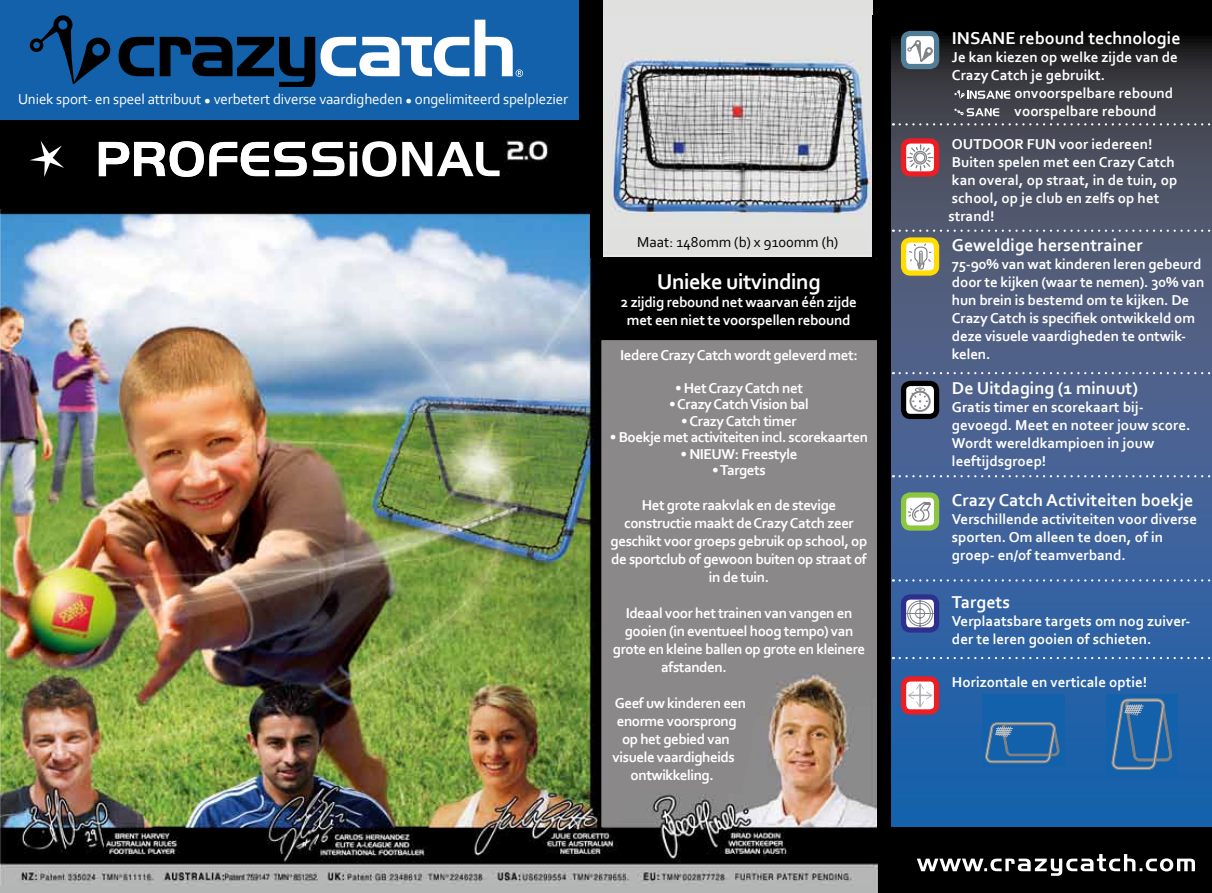
<style>
.page{position:relative;width:1212px;height:893px;background:#fff}
.page>*{position:absolute;margin:0;border:0;box-sizing:border-box;transform-origin:0 0}
.t1{font:700 22.5px "Corbel";letter-spacing:-.02em;color:#fff}
.t2{font:700 18px "Corbel";color:#fff}
.t3{font:700 15px/18px "Corbel";letter-spacing:-.01em;color:#fff}
.t4{font:700 15px/18px "Corbel";letter-spacing:-.03em;color:#fff;text-align:center}
.t5{font:15px "Corbel";letter-spacing:-.01em;color:#fff}
.t6{font:15px "Corbel";color:#000}
.s1{font-weight:700}
</style>
<div class="page">
<img style="left:0;top:14px;width:891px;height:879px">
<div style="left:579px;top:0;width:24px;height:209px;background:#000"></div>
<div style="left:591px;top:203px;width:12px;height:54px;background:#000"></div>
<div style="left:873px;top:0;width:24px;height:257px;background:#000"></div>
<div style="left:603px;top:0;width:270px;height:14px;background:#e0e0de"></div>
<svg style="left:601px;top:340px;width:276px;height:486px;background:#8e8988"></svg>
<div style="left:878px;top:826px;width:334px;height:67px;background:#000"></div>
<svg style="left:917px;top:854px;width:278px;height:22px"></svg>
<div style="left:608px;top:230px;width:259px;height:22px;background:#e0e0de"></div>
<div style="left:2px;top:176px;width:577px;height:37px;background:#000"></div>
<div style="left:0;top:112px;width:501px;height:97px;background:#000"></div>
<svg style="left:99px;top:141px;width:245px;height:36px"></svg>
<svg style="left:350px;top:141px;width:46px;height:36px"></svg>
<svg style="left:402px;top:142px;width:98px;height:34px"></svg>
<div style="left:0;top:0;width:579px;height:119px;background:#1361ab"></div>
<svg style="left:119px;top:37px;width:35px;height:39px"></svg>
<svg style="left:160px;top:37px;width:309px;height:50px"></svg>
<svg style="left:475px;top:20px;width:48px;height:57px"></svg>
<svg style="left:30px;top:15px;width:80px;height:69px"></svg>
<svg style="left:891px;top:0;width:321px;height:826px;background:#3a557d"></svg>
<div style="left:903px;top:383px;width:33px;height:33px;background:#fff;border-radius:7px"></div>
<div style="left:901px;top:381px;width:38px;height:38px;border:5px solid #000;border-radius:7px"></div>
<div style="left:909px;top:391px;width:22px;height:21px;border:2px solid #808285;border-radius:50%"></div>
<div style="left:915px;top:387px;width:10px;height:5px;border:1px solid #808285;border-radius:50%"></div>
<svg style="left:910px;top:389px;width:19px;height:21px"></svg>
<div style="left:903px;top:495px;width:33px;height:33px;background:#fff;border-radius:7px"></div>
<div style="left:901px;top:492px;width:38px;height:39px;border:5px solid #8dc63f;border-radius:7px"></div>
<svg style="left:908px;top:502px;width:23px;height:20px"></svg>
<svg style="left:903px;top:141px;width:33px;height:33px"></svg>
<div style="left:901px;top:138px;width:38px;height:39px;border:5px solid #ed1d24;border-radius:7px"></div>
<svg style="left:907px;top:145px;width:26px;height:25px"></svg>
<svg style="left:914px;top:151px;width:12px;height:13px"></svg>
<div style="left:913px;top:151px;width:14px;height:14px;border:1px solid #808285;border-radius:50%"></div>
<div style="left:916px;top:153px;width:9px;height:9px;background:#fff;border-radius:50%"></div>
<div style="left:915px;top:152px;width:10px;height:11px;border:1px solid #808285;border-radius:50%"></div>
<div style="left:903px;top:679px;width:33px;height:33px;background:#fff;border-radius:7px"></div>
<div style="left:901px;top:676px;width:38px;height:39px;border:5px solid #ed1d24;border-radius:7px"></div>
<svg style="left:908px;top:683px;width:24px;height:24px"></svg>
<div style="left:903px;top:33px;width:33px;height:34px;background:#fff;border-radius:7px"></div>
<div style="left:901px;top:31px;width:38px;height:38px;border:5px solid #527d97;border-radius:7px"></div>
<svg style="left:907px;top:40px;width:26px;height:22px"></svg>
<div style="left:901px;top:594px;width:38px;height:39px;border:5px solid #2f308d;border-radius:7px"></div>
<svg style="left:905px;top:599px;width:30px;height:29px"></svg>
<div style="left:903px;top:240px;width:33px;height:33px;background:#fff;border-radius:7px"></div>
<div style="left:901px;top:237px;width:38px;height:39px;border:5px solid #fd0;border-radius:7px"></div>
<svg style="left:909px;top:243px;width:22px;height:27px"></svg>
<svg style="left:954px;top:90px;width:56px;height:9px"></svg>
<svg style="left:954px;top:108px;width:45px;height:8px"></svg>
<svg style="left:30px;top:141px;width:34px;height:36px"></svg>
<div style="left:1106px;top:694px;width:71px;height:83px;background:#1361ab"></div>
<svg style="left:1111px;top:699px;width:61px;height:71px"></svg>
<div style="left:982px;top:694px;width:83px;height:73px;background:#1361ab"></div>
<svg style="left:985px;top:722px;width:74px;height:41px"></svg>
<svg style="left:900px;top:230px;width:312px;height:2px"></svg>
<svg style="left:900px;top:372px;width:312px;height:2px"></svg>
<svg style="left:900px;top:475px;width:312px;height:2px"></svg>
<svg style="left:900px;top:579px;width:312px;height:3px"></svg>
<svg style="left:900px;top:657px;width:312px;height:2px"></svg>
<svg style="left:900px;top:123px;width:312px;height:2px"></svg>
<div style="left:877px;top:0;width:13px;height:832px;background:#000"></div>
<div style="left:601px;top:257px;width:275px;height:83px;background:#000"></div>
<div style="left:0;top:886px;width:875px;height:7px;background:#b4b6b5"></div>
<p class="t5" style="left:18px;top:90px;width:552px">Uniek sport- en speel attribuut <span class="s1">•</span> verbetert diverse vaardigheden <span class="s1">•</span> ongelimiteerd spelplezier</p>
<p class="t6" style="left:637px;top:232px;width:203px">Maat: 1480mm (b) x 9100mm (h)</p>
<h1 class="t1" style="left:657px;top:268px;width:166px">Unieke uitvinding</h1>
<p class="t3" style="left:621px;top:293px;width:237px;text-align:center">2 zijdig rebound net waarvan één zijde met een niet te voorspellen rebound</p>
<p class="t4" style="left:620px;top:345px;width:239px">Iedere Crazy Catch wordt geleverd met:</p>
<p class="t4" style="left:675px;top:378px;width:130px">• Het Crazy Catch net</p>
<p class="t4" style="left:669px;top:395px;width:141px">• Crazy Catch Vision bal</p>
<p class="t4" style="left:681px;top:411px;width:117px">• Crazy Catch timer</p>
<p class="t4" style="left:610px;top:428px;width:260px">• Boekje met activiteiten incl. scorekaarten</p>
<p class="t4" style="left:680px;top:444px;width:118px">• NIEUW: Freestyle</p>
<p class="t4" style="left:712px;top:461px;width:55px">• Targets</p>
<p class="t4" style="left:611px;top:495px;width:258px">Het grote raakvlak en de stevige constructie maakt de Crazy Catch zeer geschikt voor groeps gebruik op school, op de sportclub of gewoon buiten op straat of in de tuin.</p>
<p class="t4" style="left:626px;top:603px;width:228px">Ideaal voor het trainen van vangen en</p>
<p class="t4" style="left:625px;top:621px;width:230px">gooien (in eventueel hoog tempo) van</p>
<p class="t4" style="left:613px;top:639px;width:254px">grote en kleine ballen op grote en kleinere</p>
<p class="t4" style="left:661px;top:657px;width:67px">afstanden.</p>
<p class="t4" style="left:615px;top:693px;width:133px">Geef uw kinderen een</p>
<p class="t4" style="left:617px;top:711px;width:121px">enorme voorsprong</p>
<p class="t4" style="left:622px;top:729px;width:109px">op het gebied van</p>
<p class="t4" style="left:613px;top:747px;width:124px">visuele vaardigheids</p>
<p class="t4" style="left:631px;top:765px;width:85px">ontwikkeling.</p>
<p class="t2" style="left:952px;top:27px;width:230px">INSANE rebound technologie</p>
<p class="t3" style="left:952px;top:48px;width:227px">Je kan kiezen op welke zijde van de</p>
<p class="t3" style="left:952px;top:66px;width:155px">Crazy Catch je gebruikt.</p>
<p class="t3" style="left:1015px;top:84px;width:160px">onvoorspelbare rebound</p>
<p class="t3" style="left:1015px;top:102px;width:143px">voorspelbare rebound</p>
<p class="t3" style="left:948px;top:135px;width:231px">OUTDOOR FUN voor iedereen!<br>Buiten spelen met een Crazy Catch kan overal, op straat, in de tuin, op school, op je club en zelfs op het strand!</p>
<p class="t2" style="left:952px;top:234px;width:192px">Geweldige hersentrainer</p>
<p class="t3" style="left:952px;top:254px;width:254px">75-90% van wat kinderen leren gebeurd door te kijken (waar te nemen). 30% van hun brein is bestemd om te kijken. De<br>Crazy Catch is specifiek ontwikkeld om deze visuele vaardigheden te ontwik&shy;kelen.</p>
<p class="t2" style="left:952px;top:377px;width:187px">De Uitdaging (1 minuut)</p>
<p class="t3" style="left:952px;top:398px;width:240px">Gratis timer en scorekaart bij&shy;gevoegd. Meet en noteer jouw score.<br>Wordt wereldkampioen in jouw leeftijdsgroep!</p>
<p class="t2" style="left:952px;top:489px;width:243px">Crazy Catch Activiteiten boekje</p>
<p class="t3" style="left:952px;top:509px;width:247px">Verschillende activiteiten voor diverse sporten. Om alleen te doen, of in groep- en/of teamverband.</p>
<p class="t2" style="left:952px;top:591px;width:60px">Targets</p>
<p class="t3" style="left:952px;top:611px;width:240px">Verplaatsbare targets om nog zuiver&shy;der te leren gooien of schieten.</p>
<p class="t3" style="left:952px;top:673px;width:197px">Horizontale en verticale optie!</p>
</div>
